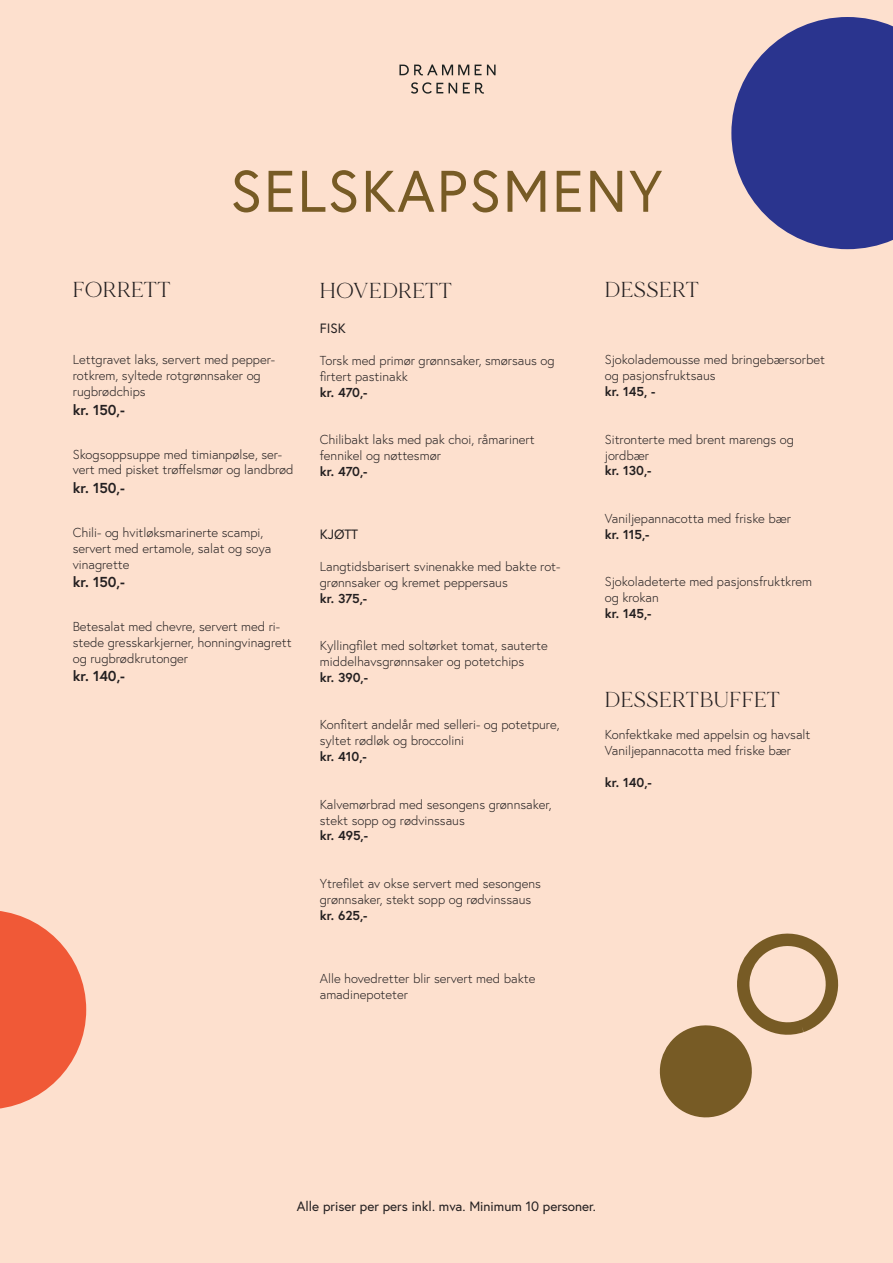
<style>
.page{position:relative;width:893px;height:1263px;background:#fde0ce}
.page>*{position:absolute;margin:0;border:0;box-sizing:border-box;transform-origin:0 0}
.t1{font:58.5px "Europa";letter-spacing:.03em;color:#775b25}
.t2{font:21.6px "MADE Mirage";letter-spacing:.025em;color:#231f20}
.t3{font:700 14.4px "Europa";color:#231f20}
.t4{font:13.5px "Europa";color:#231f20}
.t5{font:300 12.9px/15.9px "Europa";color:#231f20}
.t6{font:700 12.9px "Europa";color:#231f20}
.s1{font-weight:700}
</style>
<div class="page">
<svg style="left:659px;top:933px;width:180px;height:185px"></svg>
<svg style="left:399px;top:64px;width:70px;height:11px"></svg>
<svg style="left:475px;top:65px;width:21px;height:10px"></svg>
<svg style="left:463px;top:83px;width:21px;height:11px"></svg>
<svg style="left:411px;top:82px;width:46px;height:12px"></svg>
<svg style="left:0;top:911px;width:86px;height:198px"></svg>
<svg style="left:731px;top:17px;width:162px;height:232px"></svg>
<p class="t1" style="left:230px;top:154px;width:434px">SELSKAPSMENY</p>
<p class="t2" style="left:73px;top:277px;width:100px">FORRETT</p>
<p class="t2" style="left:320px;top:278px;width:134px">HOVEDRETT</p>
<p class="t2" style="left:605px;top:277px;width:96px">DESSERT</p>
<p class="t5" style="left:73px;top:352px;width:204px">Lettgravet laks, servert med pepper&shy;rotkrem, syltede rotgrønnsaker og rugbrødchips</p>
<p class="t3" style="left:73px;top:400px;width:54px">kr. 150,-</p>
<p class="t5" style="left:73px;top:446px;width:222px">Skogsoppsuppe med timianpølse, ser&shy;vert med pisket trøffelsmør og landbrød</p>
<p class="t3" style="left:73px;top:478px;width:54px">kr. 150,-</p>
<p class="t5" style="left:73px;top:524px;width:200px">Chili- og hvitløksmarinerte scampi, servert med ertamole, salat og soya vinagrette</p>
<p class="t3" style="left:73px;top:572px;width:54px">kr. 150,-</p>
<p class="t5" style="left:73px;top:618px;width:220px">Betesalat med chevre, servert med ri&shy;stede gresskarkjerner, honningvinagrett og rugbrødkrutonger</p>
<p class="t3" style="left:73px;top:667px;width:54px">kr. 140,-</p>
<p class="t4" style="left:320px;top:320px;width:28px">FISK</p>
<p class="t5" style="left:320px;top:352px;width:236px">Torsk med primør grønnsaker, smørsaus og firtert pastinakk</p>
<p class="t6" style="left:320px;top:383px;width:49px">kr. 470,-</p>
<p class="t5" style="left:320px;top:431px;width:216px">Chilibakt laks med pak choi, råmarinert</p>
<p class="t5" style="left:320px;top:447px;width:123px">fennikel og nøttesmør</p>
<p class="t6" style="left:320px;top:462px;width:49px">kr. 470,-</p>
<p class="t4" style="left:320px;top:526px;width:40px">KJØTT</p>
<p class="t5" style="left:320px;top:558px;width:242px">Langtidsbarisert svinenakke med bakte rot&shy;grønnsaker og kremet peppersaus</p>
<p class="t6" style="left:320px;top:589px;width:49px">kr. 375,-</p>
<p class="t5" style="left:320px;top:638px;width:229px">Kyllingfilet med soltørket tomat, sauterte middelhavsgrønnsaker og potetchips</p>
<p class="t6" style="left:320px;top:669px;width:50px">kr. 390,-</p>
<p class="t5" style="left:320px;top:717px;width:241px">Konfitert andelår med selleri- og potetpure, syltet rødløk og broccolini</p>
<p class="t6" style="left:320px;top:748px;width:48px">kr. 410,-</p>
<p class="t5" style="left:320px;top:796px;width:233px">Kalvemørbrad med sesongens grønnsaker, stekt sopp og rødvinssaus<br><span class="s1">kr. 495,-</span></p>
<p class="t5" style="left:320px;top:875px;width:223px">Ytrefilet av okse servert med sesongens grønnsaker, stekt sopp og rødvinssaus</p>
<p class="t6" style="left:320px;top:906px;width:49px">kr. 625,-</p>
<p class="t5" style="left:320px;top:970px;width:217px">Alle hovedretter blir servert med bakte amadinepoteter</p>
<p class="t5" style="left:605px;top:352px;width:222px">Sjokolademousse med bringebærsorbet og pasjonsfruktsaus</p>
<p class="t6" style="left:605px;top:383px;width:52px">kr. 145, -</p>
<p class="t5" style="left:605px;top:431px;width:190px">Sitronterte med brent marengs og jordbær</p>
<p class="t6" style="left:605px;top:462px;width:48px">kr. 130,-</p>
<p class="t5" style="left:605px;top:510px;width:188px">Vaniljepannacotta med friske bær</p>
<p class="t6" style="left:605px;top:525px;width:46px">kr. 115,-</p>
<p class="t5" style="left:605px;top:574px;width:209px">Sjokoladeterte med pasjonsfruktkrem og krokan</p>
<p class="t6" style="left:605px;top:605px;width:48px">kr. 145,-</p>
<p class="t2" style="left:605px;top:687px;width:177px">DESSERTBUFFET</p>
<p class="t5" style="left:605px;top:726px;width:207px">Konfektkake med appelsin og havsalt</p>
<p class="t5" style="left:605px;top:742px;width:188px">Vaniljepannacotta med friske bær</p>
<p class="t6" style="left:605px;top:773px;width:48px">kr. 140,-</p>
<p class="t4" style="left:297px;top:1198px;width:301px">Alle priser per pers inkl. mva. Minimum 10 personer.</p>
</div>
